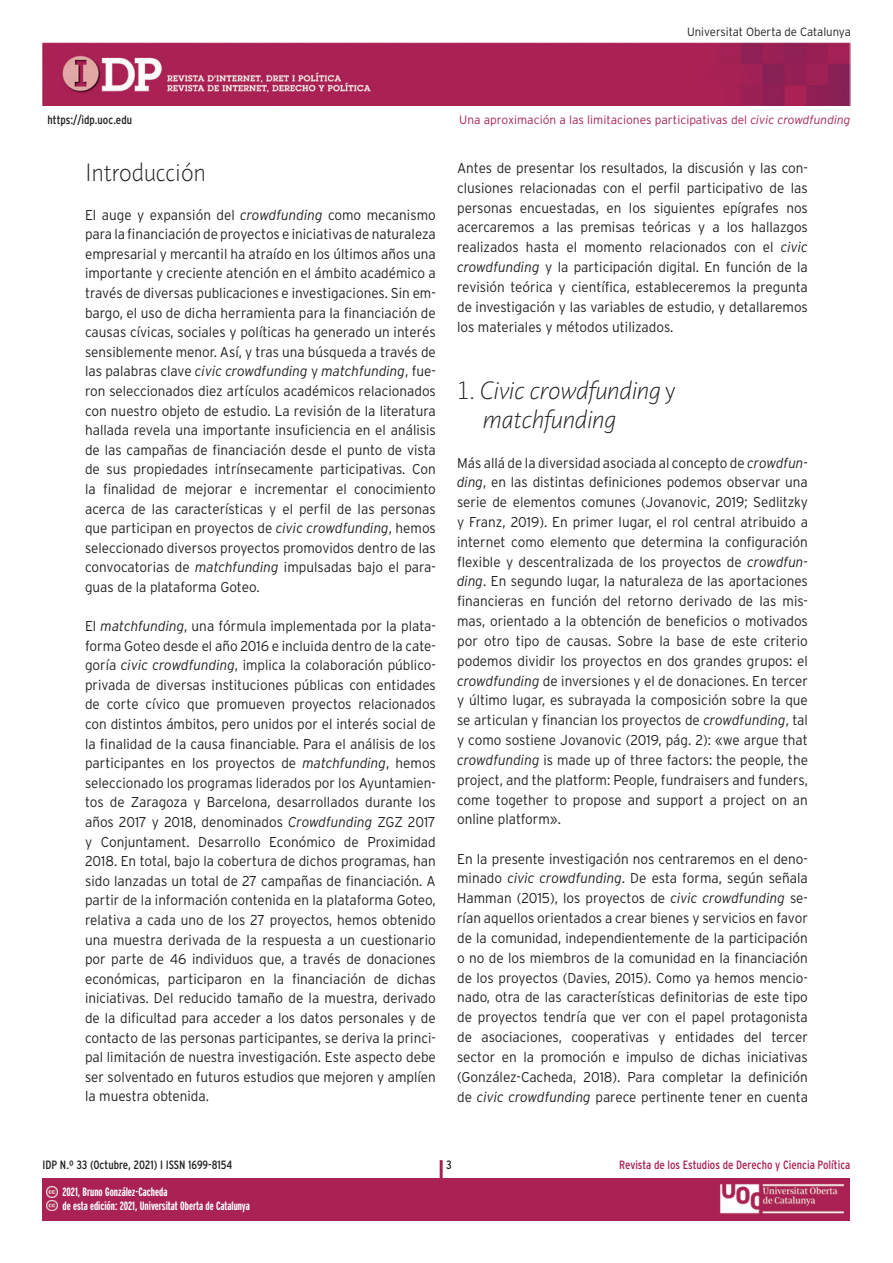
<style>
.page{position:relative;width:893px;height:1263px;background:#fff}
.page>*{position:absolute;margin:0;border:0;box-sizing:border-box;transform-origin:0 0}
.t1{font:italic 300 24px/28.8px "Pragma ND";color:#231f20;scale:.95 1}
.t2{font:300 24px "Pragma ND";color:#231f20;scale:.95 1}
.t3{font:300 14.25px/19.6px "Interstate";color:#231f20;text-align:justify;scale:.95 1}
.t4{font:700 extra-condensed 12px/13.5px "Interstate";color:#fff}
.t5{font:300 12px "Interstate";color:#aa2254}
.t6{font:condensed 12px "Interstate";color:#231f20}
.t7{font:condensed 12px "Interstate";color:#aa2254}
.t8{font:300 12px "Interstate";color:#231f20;scale:.95 1}
.s1{font-style:italic}
.s2{font-style:normal}
</style>
<div class="page">
<div style="left:43px;top:1178px;width:807px;height:42px;background:#aa2254"></div>
<hr style="left:440px;top:1160px;width:3px;height:44px;background:#aa2254">
<img style="left:43px;top:43px;width:807px;height:63px">
<svg style="left:47px;top:1186px;width:10px;height:25px"></svg>
<img style="left:720px;top:1184px;width:125px;height:30px">
<p class="t8" style="left:687px;top:25px;width:174px">Universitat Oberta de Catalunya</p>
<p class="t6" style="left:48px;top:113px;width:86px">https://idp.uoc.edu</p>
<h1 class="t2" style="left:85px;top:157px;width:128px">Introducción</h1>
<p class="t3" style="left:85px;top:205px;width:371px">El auge y expansión del <span class="s1">crowdfunding</span> como mecanismo para la financiación de proyectos e iniciativas de naturaleza empresarial y mercantil ha atraído en los últimos años una importante y creciente atención en el ámbito académico a través de diversas publicaciones e investigaciones. Sin em&shy;bargo, el uso de dicha herramienta para la financiación de causas cívicas, sociales y políticas ha generado un interés sensiblemente menor. Así, y tras una búsqueda a través de las palabras clave <span class="s1">civic crowdfunding</span> y <span class="s1">matchfunding</span>, fue&shy;ron seleccionados diez artículos académicos relacionados con nuestro objeto de estudio. La revisión de la literatura hallada revela una importante insuficiencia en el análisis de las campañas de financiación desde el punto de vista de sus propiedades intrínsecamente participativas. Con la finalidad de mejorar e incrementar el conocimiento acerca de las características y el perfil de las personas que participan en proyectos de <span class="s1">civic crowdfunding</span>, hemos seleccionado diversos proyectos promovidos dentro de las convocatorias de <span class="s1">matchfunding</span> impulsadas bajo el para&shy;guas de la plataforma Goteo.</p>
<p class="t3" style="left:85px;top:616px;width:371px">El <span class="s1">matchfunding</span>, una fórmula implementada por la plata&shy;forma Goteo desde el año 2016 e incluida dentro de la cate&shy;goría <span class="s1">civic crowdfunding</span>, implica la colaboración público&shy;privada de diversas instituciones públicas con entidades de corte cívico que promueven proyectos relacionados con distintos ámbitos, pero unidos por el interés social de la finalidad de la causa financiable. Para el análisis de los participantes en los proyectos de <span class="s1">matchfunding</span>, hemos seleccionado los programas liderados por los Ayuntamien&shy;tos de Zaragoza y Barcelona, desarrollados durante los años 2017 y 2018, denominados <span class="s1">Crowdfunding</span> ZGZ 2017 y Conjuntament. Desarrollo Económico de Proximidad 2018. En total, bajo la cobertura de dichos programas, han sido lanzadas un total de 27 campañas de financiación. A partir de la información contenida en la plataforma Goteo, relativa a cada uno de los 27 proyectos, hemos obtenido una muestra derivada de la respuesta a un cuestionario por parte de 46 individuos que, a través de donaciones económicas, participaron en la financiación de dichas iniciativas. Del reducido tamaño de la muestra, derivado de la dificultad para acceder a los datos personales y de contacto de las personas participantes, se deriva la princi&shy;pal limitación de nuestra investigación. Este aspecto debe ser solventado en futuros estudios que mejoren y amplíen la muestra obtenida.</p>
<p class="t5" style="left:459px;top:113px;width:393px">Una aproximación a las limitaciones participativas del <span class="s1">civic crowdfunding</span></p>
<p class="t3" style="left:457px;top:158px;width:371px">Antes de presentar los resultados, la discusión y las con&shy;clusiones relacionadas con el perfil participativo de las personas encuestadas, en los siguientes epígrafes nos acercaremos a las premisas teóricas y a los hallazgos realizados hasta el momento relacionados con el <span class="s1">civic crowdfunding</span> y la participación digital. En función de la revisión teórica y científica, estableceremos la pregunta de investigación y las variables de estudio, y detallaremos los materiales y métodos utilizados.</p>
<h1 class="t1" style="left:483px;top:376px;width:205px;text-indent:-26px"><span class="s2">1.</span> Civic crowdfunding <span class="s2">y </span>matchfunding</h1>
<p class="t3" style="left:457px;top:452px;width:371px">Más allá de la diversidad asociada al concepto de <span class="s1">crowdfun&shy;ding</span>, en las distintas definiciones podemos observar una serie de elementos comunes (Jovanovic, 2019; Sedlitzky y Franz, 2019). En primer lugar, el rol central atribuido a internet como elemento que determina la configuración flexible y descentralizada de los proyectos de <span class="s1">crowdfun&shy;ding</span>. En segundo lugar, la naturaleza de las aportaciones financieras en función del retorno derivado de las mis&shy;mas, orientado a la obtención de beneficios o motivados por otro tipo de causas. Sobre la base de este criterio podemos dividir los proyectos en dos grandes grupos: el <span class="s1">crowdfunding</span> de inversiones y el de donaciones. En tercer y último lugar, es subrayada la composición sobre la que se articulan y financian los proyectos de <span class="s1">crowdfunding</span>, tal y como sostiene Jovanovic (2019, pág. 2): «we argue that <span class="s1">crowdfunding</span> is made up of three factors: the people, the project, and the platform: People, fundraisers and funders, come together to propose and support a project on an online platform».</p>
<p class="t3" style="left:457px;top:849px;width:371px">En la presente investigación nos centraremos en el deno&shy;minado <span class="s1">civic crowdfunding</span>. De esta forma, según señala Hamman (2015), los proyectos de <span class="s1">civic crowdfunding</span> se&shy;rían aquellos orientados a crear bienes y servicios en favor de la comunidad, independientemente de la participación o no de los miembros de la comunidad en la financiación de los proyectos (Davies, 2015). Como ya hemos mencio&shy;nado, otra de las características definitorias de este tipo de proyectos tendría que ver con el papel protagonista de asociaciones, cooperativas y entidades del tercer sector en la promoción e impulso de dichas iniciativas (González-Cacheda, 2018). Para completar la definición de <span class="s1">civic crowdfunding</span> parece pertinente tener en cuenta</p>
<p class="t6" style="left:43px;top:1158px;width:191px">IDP N.º 33 (Octubre, 2021) I ISSN 1699-8154</p>
<p class="t6" style="left:446px;top:1158px;width:7px">3</p>
<p class="t7" style="left:619px;top:1158px;width:233px">Revista de los Estudios de Derecho y Ciencia Política</p>
<p class="t4" style="left:63px;top:1185px;width:189px">2021, Bruno González-Cacheda<br>de esta edición: 2021, Universitat Oberta de Catalunya</p>
<p class="t4" style="left:59px;top:1185px;width:31px">Eloi Puig</p>
</div>
